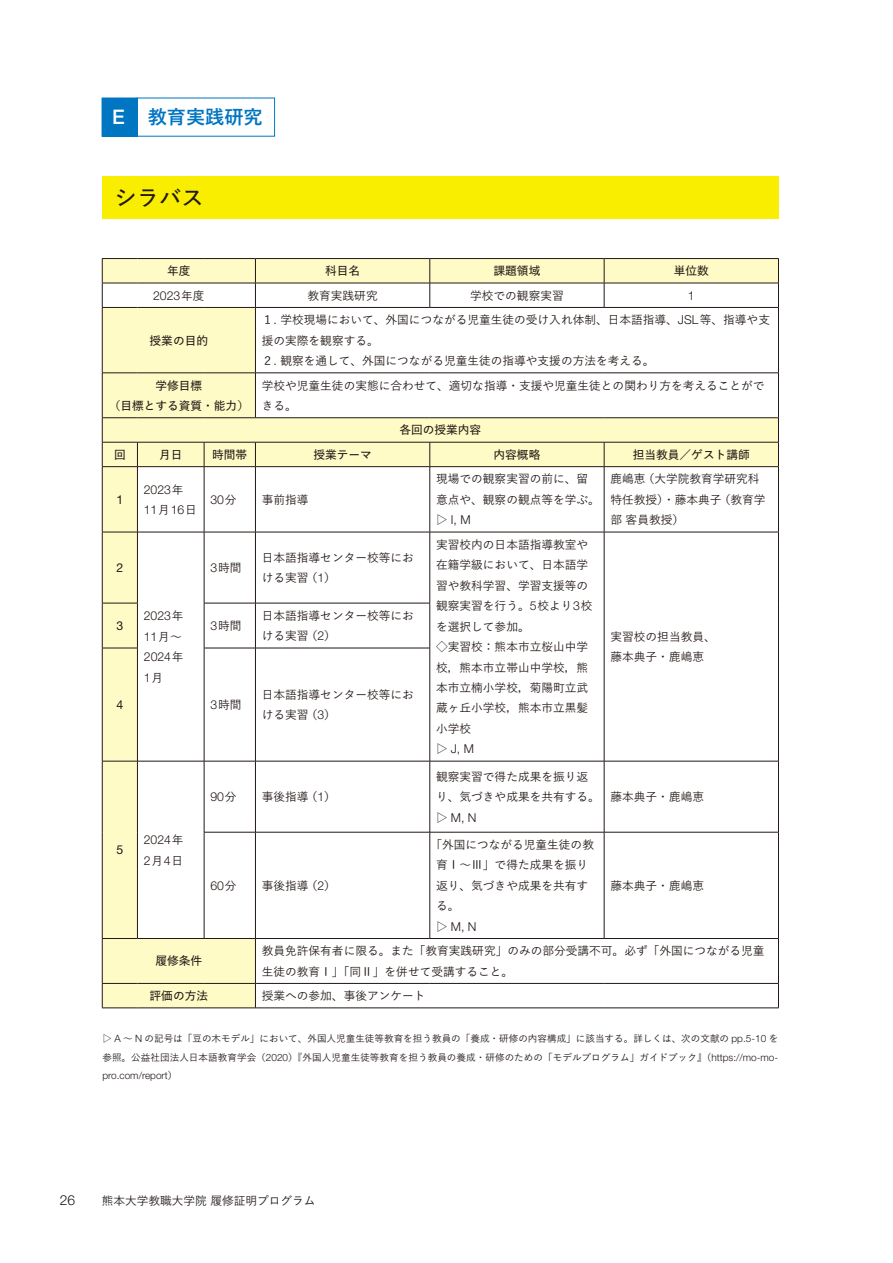
<style>
.page{position:relative;width:893px;height:1263px;background:#fff}
.page>*{position:absolute;margin:0;border:0;box-sizing:border-box;transform-origin:0 0}
.t1{font:600 22.35px "Yu Go Pr 6 N";color:#221815}
.t2{font:700 19.2px "Yu Go Pr 6 N";color:#0075c2}
.t3{font:300 13.8px "Helvetica Neue LT Std";color:#221815}
.t4{font:300 12.3px/20.4px "Helvetica Neue LT Std";color:#221815}
.t5{font:12.3px "Helvetica Neue LT Std";color:#221815}
.t6{font:500 11.7px/20.4px "Yu Go Pr 6 N";color:#221815}
.t7{font:600 11.7px/20.4px "Yu Go Pr 6 N";color:#221815;text-align:center}
.t8{font:300 10.05px "Helvetica Neue LT Std";color:#221815}
.t9{font:500 9.6px/18px "Yu Go Pr 6 N";letter-spacing:.005em;color:#221815}
.s1{font-family:"Helvetica Neue LT Std";font-weight:500;font-size:20.1px;color:#fff}
.s2{font-family:"Yu Go Pr 6 N";font-weight:500;font-size:11.7px}
.s3{font-family:"Helvetica Neue LT Std";font-weight:300;font-size:12.3px}
.s4{font-family:"Helvetica Neue LT Std";font-weight:300;font-size:10.05px}
.s5{font-family:"Yu Go Pr 6 N";font-weight:500;font-size:9.6px}
</style>
<div class="page">
<div style="left:102px;top:176px;width:676px;height:43px;background:#faee00"></div>
<hr style="left:102px;top:258px;width:35px;height:1px;background:#221815">
<hr style="left:137px;top:258px;width:67px;height:1px;background:#221815">
<hr style="left:204px;top:258px;width:51px;height:1px;background:#221815">
<hr style="left:255px;top:258px;width:175px;height:1px;background:#221815">
<hr style="left:430px;top:258px;width:174px;height:1px;background:#221815">
<hr style="left:604px;top:258px;width:175px;height:1px;background:#221815">
<svg style="left:102px;top:259px;width:677px;height:748px"></svg>
<hr style="left:102px;top:1007px;width:35px;height:1px;background:#221815">
<hr style="left:137px;top:1007px;width:67px;height:1px;background:#221815">
<hr style="left:204px;top:1007px;width:51px;height:1px;background:#221815">
<hr style="left:255px;top:1007px;width:175px;height:1px;background:#221815">
<hr style="left:430px;top:1007px;width:174px;height:1px;background:#221815">
<hr style="left:604px;top:1007px;width:175px;height:1px;background:#221815">
<div style="left:102px;top:98px;width:35px;height:38px;background:#0075c2"></div>
<h2 class="t2" style="left:112px;top:107px;width:152px"><span class="s1">E</span> 教育実践研究</h2>
<h1 class="t1" style="left:114px;top:177px;width:91px">シラバス</h1>
<p class="t7" style="left:167px;top:259px;width:25px">年度</p>
<p class="t7" style="left:325px;top:259px;width:37px">科目名</p>
<p class="t7" style="left:494px;top:259px;width:48px">課題領域</p>
<p class="t7" style="left:674px;top:259px;width:37px">単位数</p>
<p class="t4" style="left:153px;top:285px;width:53px">2023<span class="s2">年度</span></p>
<p class="t6" style="left:308px;top:284px;width:72px">教育実践研究</p>
<p class="t6" style="left:470px;top:284px;width:95px">学校での観察実習</p>
<p class="t4" style="left:688px;top:285px;width:8px">1</p>
<p class="t7" style="left:150px;top:329px;width:60px">授業の目的</p>
<p class="t6" style="left:262px;top:308px;width:510px">１<span class="s3">.</span> 学校現場において、外国につながる児童生徒の受け入れ体制、日本語指導、<span class="s3">JSL</span>等、指導や支援の実際を観察する。</p>
<p class="t6" style="left:262px;top:349px;width:394px">２<span class="s3">.</span> 観察を通して、外国につながる児童生徒の指導や支援の方法を考える。</p>
<p class="t7" style="left:109px;top:374px;width:142px">学修目標<br>（目標とする資質・能力）</p>
<p class="t6" style="left:262px;top:373px;width:504px">学校や児童生徒の実態に合わせて、適切な指導・支援や児童生徒との関わり方を考えることができる。</p>
<p class="t7" style="left:399px;top:418px;width:83px">各回の授業内容</p>
<p class="t7" style="left:114px;top:443px;width:13px">回</p>
<p class="t7" style="left:159px;top:443px;width:25px">月日</p>
<p class="t7" style="left:212px;top:443px;width:37px">時間帯</p>
<p class="t7" style="left:313px;top:443px;width:60px">授業テーマ</p>
<p class="t7" style="left:494px;top:443px;width:48px">内容概略</p>
<p class="t7" style="left:633px;top:443px;width:118px">担当教員／ゲスト講師</p>
<p class="t5" style="left:116px;top:492px;width:8px">1</p>
<p class="t4" style="left:144px;top:479px;width:55px">2023<span class="s2">年<br></span>11<span class="s2">月</span>16<span class="s2">日</span></p>
<p class="t4" style="left:210px;top:489px;width:28px">30<span class="s2">分</span></p>
<p class="t6" style="left:262px;top:488px;width:48px">事前指導</p>
<p class="t6" style="left:610px;top:467px;width:156px">鹿嶋恵（大学院教育学研究科特任教授）・藤本典子（教育学部客員教授）</p>
<p class="t6" style="left:436px;top:467px;width:165px">現場での観察実習の前に、留意点や、観察の観点等を学ぶ。</p>
<p class="t4" style="left:436px;top:509px;width:36px"><span class="s2">▷</span> I, M</p>
<p class="t5" style="left:116px;top:560px;width:8px">2</p>
<p class="t6" style="left:210px;top:556px;width:33px"><span class="s3">3</span>時間</p>
<p class="t6" style="left:262px;top:546px;width:154px">日本語指導センター校等における実習（<span class="s3">1</span>）</p>
<p class="t5" style="left:116px;top:618px;width:8px">3</p>
<p class="t6" style="left:210px;top:614px;width:33px"><span class="s3">3</span>時間</p>
<p class="t6" style="left:262px;top:604px;width:154px">日本語指導センター校等における実習（<span class="s3">2</span>）</p>
<p class="t4" style="left:144px;top:605px;width:41px">2023<span class="s2">年<br></span>11<span class="s2">月～<br></span>2024<span class="s2">年<br></span>1<span class="s2">月</span></p>
<p class="t5" style="left:116px;top:697px;width:8px">4</p>
<p class="t6" style="left:210px;top:693px;width:33px"><span class="s3">3</span>時間</p>
<p class="t6" style="left:262px;top:683px;width:154px">日本語指導センター校等における実習（<span class="s3">3</span>）</p>
<p class="t5" style="left:116px;top:842px;width:8px">5</p>
<p class="t4" style="left:144px;top:829px;width:41px">2024<span class="s2">年<br></span>2<span class="s2">月</span>4<span class="s2">日</span></p>
<p class="t4" style="left:210px;top:786px;width:28px">90<span class="s2">分</span></p>
<p class="t6" style="left:262px;top:785px;width:76px">事後指導（<span class="s3">1</span>）</p>
<p class="t4" style="left:210px;top:875px;width:28px">60<span class="s2">分</span></p>
<p class="t6" style="left:262px;top:874px;width:76px">事後指導（<span class="s3">2</span>）</p>
<p class="t6" style="left:436px;top:533px;width:158px">実習校内の日本語指導教室や在籍学級において、日本語学習や教科学習、学習支援等の観察実習を行う。<span class="s3">5</span>校より<span class="s3">3</span>校を選択して参加。<br>◇実習校：熊本市立桜山中学校，熊本市立帯山中学校，熊本市立楠小学校，菊陽町立武蔵ヶ丘小学校，熊本市立黒髪小学校</p>
<p class="t4" style="left:436px;top:738px;width:39px"><span class="s2">▷</span> J, M</p>
<p class="t6" style="left:436px;top:765px;width:165px">観察実習で得た成果を振り返り、気づきや成果を共有する。</p>
<p class="t4" style="left:436px;top:807px;width:42px"><span class="s2">▷</span> M, N</p>
<p class="t6" style="left:436px;top:833px;width:159px;text-indent:-6px">「外国につながる児童生徒の教育Ⅰ～Ⅲ」で得た成果を振り返り、気づきや成果を共有する。</p>
<p class="t4" style="left:436px;top:916px;width:42px"><span class="s2">▷</span> M, N</p>
<p class="t6" style="left:610px;top:625px;width:107px">実習校の担当教員、藤本典子・鹿嶋恵</p>
<p class="t6" style="left:610px;top:785px;width:95px">藤本典子・鹿嶋恵</p>
<p class="t6" style="left:610px;top:874px;width:95px">藤本典子・鹿嶋恵</p>
<p class="t7" style="left:155px;top:949px;width:48px">履修条件</p>
<p class="t6" style="left:262px;top:939px;width:504px">教員免許保有者に限る。また「教育実践研究」のみの部分受講不可。必ず「外国につながる児童生徒の教育Ⅰ」「同Ⅱ」を併せて受講すること。</p>
<p class="t7" style="left:150px;top:984px;width:60px">評価の方法</p>
<p class="t6" style="left:262px;top:984px;width:165px">授業への参加、事後アンケート</p>
<p class="t9" style="left:102px;top:1029px;width:677px">▷ <span class="s4">A</span> ～ <span class="s4">N</span> の記号は「豆の木モデル」において、外国人児童生徒等教育を担う教員の「養成・研修の内容構成」に該当する。詳しくは、次の文献の <span class="s4">pp.5-10</span> を参照。公益社団法人日本語教育学会（<span class="s4">2020</span>）『外国人児童生徒等教育を担う教員の養成・研修のための「モデルプログラム」ガイドブック』（<span class="s4">https://mo-mo-</span></p>
<p class="t8" style="left:102px;top:1069px;width:76px">pro.com/report<span class="s5">）</span></p>
<p class="t3" style="left:60px;top:1192px;width:17px">26</p>
<p class="t6" style="left:102px;top:1189px;width:215px">熊本大学教職大学院 履修証明プログラム</p>
</div>
